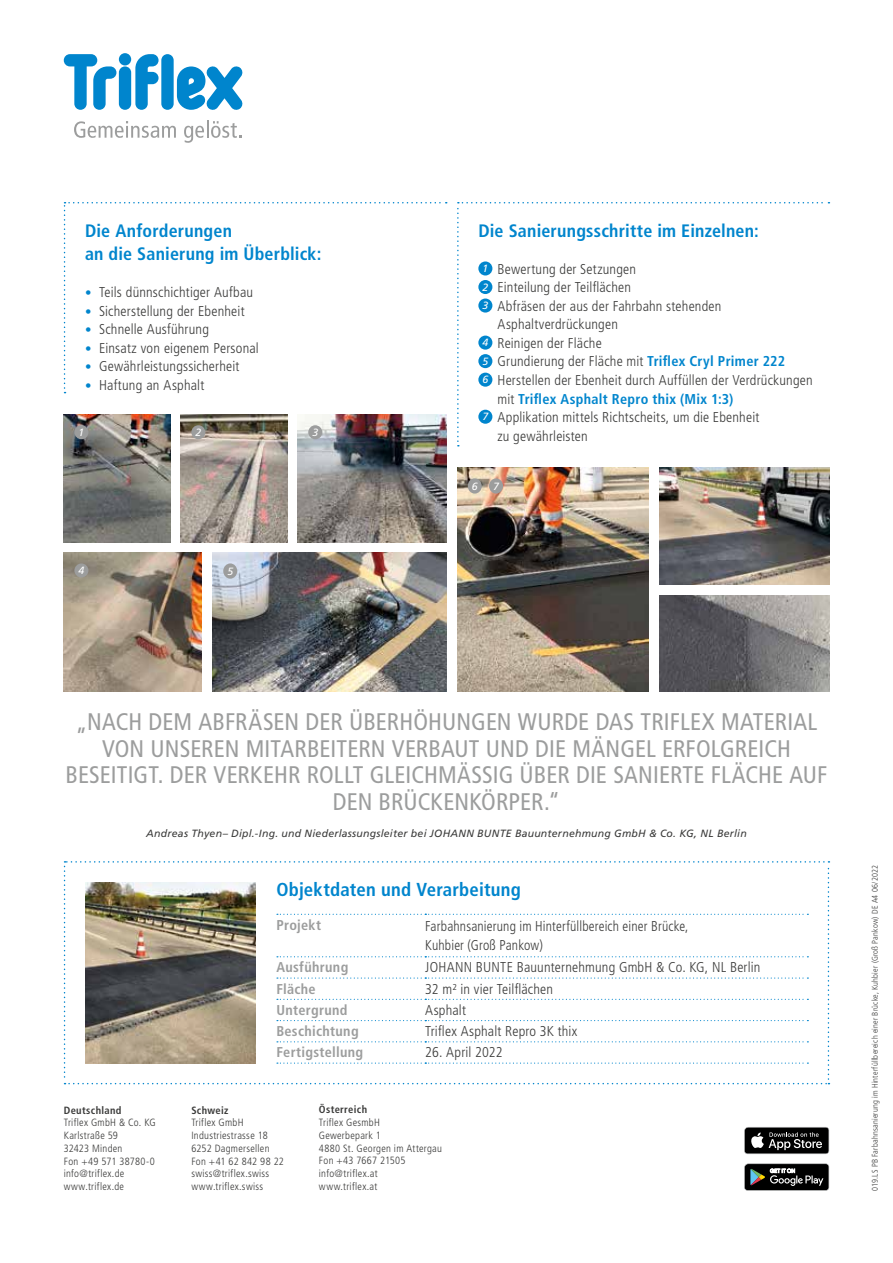
<style>
.page{position:relative;width:893px;height:1263px;background:#fff}
.page>*{position:absolute;margin:0;border:0;box-sizing:border-box;transform-origin:0 0}
.t1{font:condensed 24px/26.4px "Frutiger LT Pro";letter-spacing:.005em;color:#9c9d9d;text-align:center}
.t2{font:700 condensed 18.75px "Frutiger LT Pro";letter-spacing:.01em;color:#0085cd}
.t3{font:700 condensed 18px/23.4px "Frutiger LT Pro";letter-spacing:.01em;color:#0085cd}
.t4{font:300 condensed 14.25px "Frutiger LT Pro";letter-spacing:.015em;color:#3b3b3a}
.t5{font:300 condensed 14.25px/18.5px "Frutiger LT Pro";letter-spacing:.015em;color:#3b3b3a;scale:.95 1}
.t6{font:700 condensed 14.25px "Frutiger LT Pro";letter-spacing:.02em;color:#9c9d9d}
.t7{font:700 condensed 14.25px "Frutiger LT Pro";letter-spacing:.02em;color:#0085cd}
.t8{font:300 condensed 10.5px/12.8px "Frutiger LT Pro";letter-spacing:.025em;color:#3b3b3a}
.t9{font:italic 10.5px "Frutiger LT Pro";letter-spacing:.02em;color:#3b3b3a}
.t10{font:700 condensed 10.5px "Frutiger LT Pro";letter-spacing:.03em;color:#3b3b3a}
.t11{font:italic 10.5px "Frutiger LT Pro";color:#fff}
.t12{font:300 condensed 8.25px "Frutiger LT Pro";letter-spacing:.025em;color:#3b3b3a}
.s1{font-size:12.9px;color:#0085cd}
.s2{font-weight:400;font-style:italic;font-stretch:normal;font-size:10.5px;color:#fff}
.s3{font-weight:700;color:#0085cd}
.s4{font-weight:300;color:#3b3b3a}
</style>
<div class="page">
<svg style="left:74px;top:121px;width:102px;height:17px"></svg>
<svg style="left:184px;top:120px;width:57px;height:23px"></svg>
<svg style="left:64px;top:54px;width:52px;height:56px"></svg>
<div style="left:119px;top:66px;width:12px;height:44px;background:#0085cd;border-radius:6px"></div>
<div style="left:119px;top:53px;width:12px;height:12px;background:#0085cd;border-radius:50%"></div>
<svg style="left:135px;top:54px;width:24px;height:56px"></svg>
<svg style="left:177px;top:66px;width:65px;height:44px"></svg>
<div style="left:161px;top:54px;width:13px;height:56px;background:#0085cd;border-radius:6px"></div>
<svg style="left:64px;top:861px;width:765px;height:223px"></svg>
<img style="left:85px;top:882px;width:170px;height:181px">
<svg style="left:64px;top:202px;width:383px;height:191px"></svg>
<svg style="left:744px;top:1127px;width:85px;height:27px;background:#343434"></svg>
<svg style="left:744px;top:1163px;width:85px;height:28px;background:#343635"></svg>
<svg style="left:457px;top:202px;width:372px;height:244px"></svg>
<img style="left:64px;top:415px;width:106px;height:127px">
<img style="left:298px;top:415px;width:148px;height:127px">
<img style="left:64px;top:553px;width:138px;height:138px">
<img style="left:181px;top:415px;width:106px;height:127px">
<div style="left:74px;top:425px;width:14px;height:14px;background:#9c9d9d;border-radius:50%"></div>
<div style="left:191px;top:425px;width:14px;height:14px;background:#9c9d9d;border-radius:50%"></div>
<img style="left:213px;top:553px;width:233px;height:138px">
<div style="left:308px;top:425px;width:14px;height:14px;background:#9c9d9d;border-radius:50%"></div>
<img style="left:457px;top:468px;width:191px;height:223px">
<div style="left:74px;top:563px;width:14px;height:14px;background:#9c9d9d;border-radius:50%"></div>
<div style="left:223px;top:563px;width:14px;height:16px;background:#9c9d9d;border-radius:50%"></div>
<img style="left:659px;top:468px;width:170px;height:117px">
<div style="left:468px;top:478px;width:14px;height:16px;background:#9c9d9d;border-radius:50%"></div>
<div style="left:489px;top:478px;width:14px;height:16px;background:#9c9d9d;border-radius:50%"></div>
<img style="left:659px;top:595px;width:170px;height:96px">
<p class="t3" style="left:85px;top:219px;width:238px">Die Anforderungen<br>an die Sanierung im Überblick:</p>
<p class="t4" style="left:85px;top:284px;width:170px"><span class="s1">•</span> Teils dünnschichtiger Aufbau</p>
<p class="t4" style="left:85px;top:303px;width:161px"><span class="s1">•</span> Sicherstellung der Ebenheit</p>
<p class="t4" style="left:85px;top:321px;width:126px"><span class="s1">•</span> Schnelle Ausführung</p>
<p class="t4" style="left:85px;top:340px;width:175px"><span class="s1">•</span> Einsatz von eigenem Personal</p>
<p class="t4" style="left:85px;top:358px;width:156px"><span class="s1">•</span> Gewährleistungssicherheit</p>
<p class="t4" style="left:85px;top:377px;width:121px"><span class="s1">•</span> Haftung an Asphalt</p>
<p class="t11" style="left:79px;top:426px;width:7px">1</p>
<p class="t11" style="left:195px;top:426px;width:7px">2</p>
<p class="t11" style="left:312px;top:426px;width:7px">3</p>
<p class="t11" style="left:79px;top:564px;width:7px">4</p>
<p class="t11" style="left:227px;top:565px;width:7px">5</p>
<p class="t3" style="left:478px;top:219px;width:282px">Die Sanierungsschritte im Einzelnen:</p>
<p class="t4" style="left:482px;top:261px;width:155px"><span class="s2">1</span> Bewertung der Setzungen</p>
<p class="t4" style="left:482px;top:279px;width:150px"><span class="s2">2</span> Einteilung der Teilflächen</p>
<p class="t4" style="left:482px;top:298px;width:240px"><span class="s2">3</span> Abfräsen der aus der Fahrbahn stehenden</p>
<p class="t4" style="left:497px;top:316px;width:122px">Asphaltverdrückungen</p>
<p class="t4" style="left:482px;top:335px;width:121px"><span class="s2">4</span> Reinigen der Fläche</p>
<p class="t4" style="left:482px;top:353px;width:304px"><span class="s2">5</span> Grundierung der Fläche mit <span class="s3">Triflex Cryl Primer 222</span></p>
<p class="t4" style="left:482px;top:372px;width:332px"><span class="s2">6</span> Herstellen der Ebenheit durch Auffüllen der Verdrückungen</p>
<p class="t7" style="left:497px;top:390px;width:237px"><span class="s4">mit</span> Triflex Asphalt Repro thix (Mix 1:3)</p>
<p class="t4" style="left:482px;top:409px;width:278px"><span class="s2">7</span> Applikation mittels Richtscheits, um die Ebenheit</p>
<p class="t4" style="left:497px;top:427px;width:92px">zu gewährleisten</p>
<p class="t11" style="left:472px;top:480px;width:7px">6</p>
<p class="t11" style="left:493px;top:480px;width:7px">7</p>
<h1 class="t1" style="left:65px;top:709px;width:763px">„NACH DEM ABFRÄSEN DER ÜBERHÖHUNGEN WURDE DAS TRIFLEX MATERIAL VON UNSEREN MITARBEITERN VERBAUT UND DIE MÄNGEL ERFOLGREICH BESEITIGT. DER VERKEHR ROLLT GLEICHMÄSSIG ÜBER DIE SANIERTE FLÄCHE AUF DEN BRÜCKENKÖRPER.“</h1>
<p class="t9" style="left:146px;top:827px;width:602px">Andreas Thyen– Dipl.-Ing. und Niederlassungsleiter bei JOHANN BUNTE Bauunternehmung GmbH &amp; Co. KG, NL Berlin</p>
<p class="t10" style="left:64px;top:1104px;width:59px">Deutschland</p>
<p class="t8" style="left:64px;top:1116px;width:93px">Triflex GmbH &amp; Co. KG<br>Karlstraße 59<br>32423 Minden<br>Fon +49 571 38780-0 info@triflex.de www.triflex.de</p>
<h2 class="t2" style="left:276px;top:879px;width:246px">Objektdaten und Verarbeitung</h2>
<p class="t6" style="left:276px;top:917px;width:46px">Projekt</p>
<p class="t5" style="left:425px;top:917px;width:279px">Farbahnsanierung im Hinterfüllbereich einer Brücke,<br>Kuhbier (Groß Pankow)</p>
<p class="t6" style="left:276px;top:959px;width:73px">Ausführung</p>
<p class="t4" style="left:425px;top:959px;width:337px">JOHANN BUNTE Bauunternehmung GmbH &amp; Co. KG, NL Berlin</p>
<p class="t6" style="left:276px;top:980px;width:41px">Fläche</p>
<p class="t4" style="left:425px;top:980px;width:129px">32 m² in vier Teilflächen</p>
<p class="t6" style="left:276px;top:1001px;width:73px">Untergrund</p>
<p class="t4" style="left:425px;top:1002px;width:42px">Asphalt</p>
<p class="t6" style="left:276px;top:1023px;width:84px">Beschichtung</p>
<p class="t4" style="left:425px;top:1023px;width:154px">Triflex Asphalt Repro 3K thix</p>
<p class="t6" style="left:276px;top:1044px;width:88px">Fertigstellung</p>
<p class="t4" style="left:425px;top:1044px;width:79px">26. April 2022</p>
<p class="t10" style="left:191px;top:1103px;width:39px">Schweiz</p>
<p class="t8" style="left:191px;top:1116px;width:94px">Triflex GmbH<br>Industriestrasse 18<br>6252 Dagmersellen<br>Fon +41 62 842 98 22 swiss@triflex.swiss www.triflex.swiss</p>
<p class="t10" style="left:319px;top:1103px;width:50px">Österreich</p>
<p class="t8" style="left:319px;top:1116px;width:124px">Triflex GesmbH<br>Gewerbepark 1<br>4880 St. Georgen im Attergau<br>Fon +43 7667 21505 info@triflex.at<br>www.triflex.at</p>
<p class="t12" style="left:870px;top:1191px;width:327px;rotate:-90deg">019.LS PB Farbahnsanierung im Hinterfüllbereich einer Brücke, Kuhbier (Groß Pankow) DE A4 06/2022</p>
</div>
